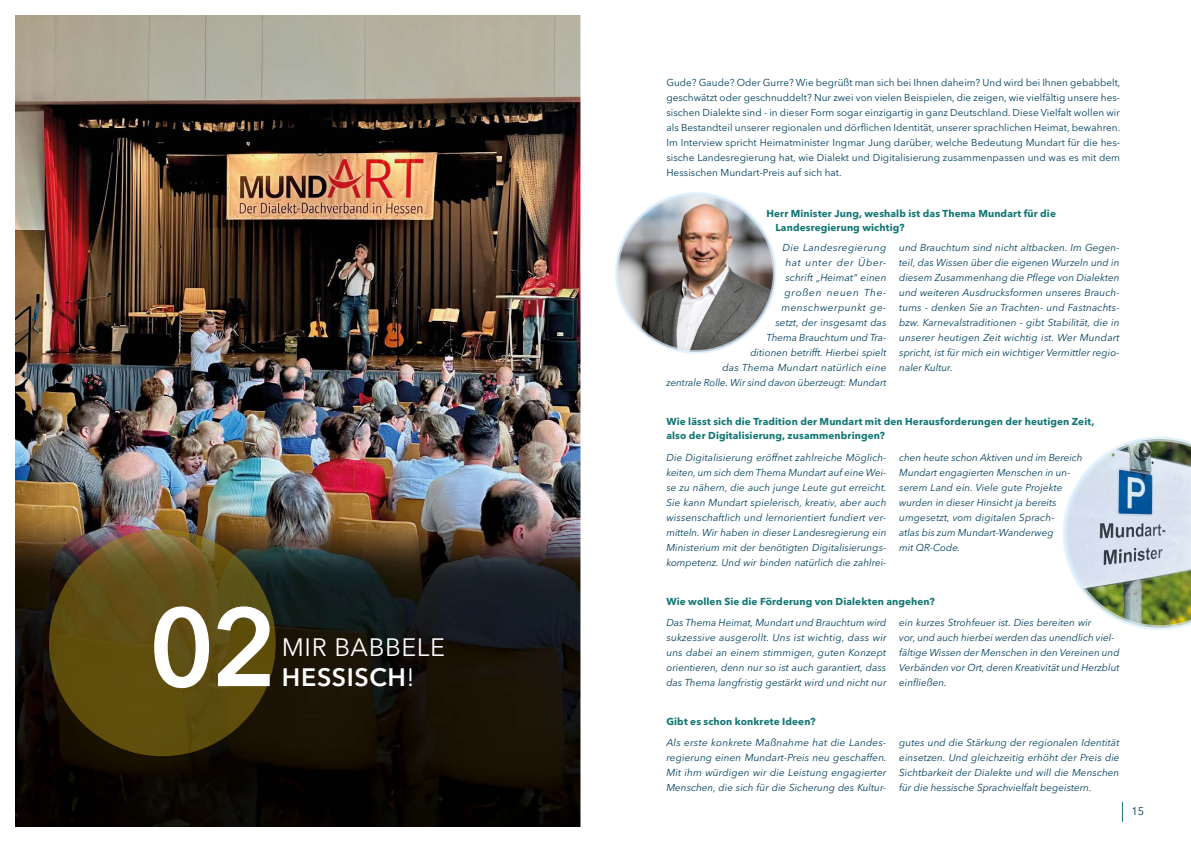
<style>
.page{position:relative;width:1191px;height:842px;background:#fff}
.page>*{position:absolute;margin:0;border:0;box-sizing:border-box;transform-origin:0 0}
.t1{font:600 109.7px "Avenir Next LT Pro";color:#fff}
.t2{font:25px/30px "Avenir Next LT Pro";letter-spacing:.02em;color:#fff}
.t3{font:11px "Avenir Next LT Pro";color:#003f5c}
.t4{font:italic 10px/15px "Avenir Next LT Pro";color:#003f5c;text-align:justify}
.t5{font:10px/15px "Avenir Next LT Pro";letter-spacing:.005em;color:#003f5c}
.t6{font:700 10px/14px "Avenir Next LT Pro";letter-spacing:.01em;color:#127774}
.s1{font-weight:600}
</style>
<div class="page">
<svg style="left:1122px;top:802px;width:1px;height:20px"></svg>
<img style="left:16px;top:16px;width:563px;height:810px">
<img style="left:1063px;top:437px;width:128px;height:193px">
<svg style="left:49px;top:529px;width:227px;height:227px;background:#615013"></svg>
<img style="left:617px;top:194px;width:157px;height:158px;border-radius:79px">
<div style="left:615px;top:192px;width:161px;height:162px;border:4px solid #daedfb;border-radius:50%"></div>
<h1 class="t1" style="left:148px;top:581px;width:131px">02</h1>
<h2 class="t2" style="left:282px;top:632px;width:165px">MIR BABBELE<br><span class="s1">HESSISCH</span>!</h2>
<p class="t5" style="left:666px;top:75px;width:455px">Gude? Gaude? Oder Gurre? Wie begrüßt man sich bei Ihnen daheim? Und wird bei Ihnen gebabbelt, geschwätzt oder geschnuddelt? Nur zwei von vielen Beispielen, die zeigen, wie vielfältig unsere hes&shy;sischen Dialekte sind - in dieser Form sogar einzigartig in ganz Deutschland. Diese Vielfalt wollen wir als Bestandteil unserer regionalen und dörflichen Identität, unserer sprachlichen Heimat, bewahren.<br>Im Interview spricht Heimatminister Ingmar Jung darüber, welche Bedeutung Mundart für die hes&shy;sische Landesregierung hat, wie Dialekt und Digitalisierung zusammenpassen und was es mit dem Hessischen Mundart-Preis auf sich hat.</p>
<p class="t6" style="left:775px;top:207px;width:282px;text-indent:-9px">Herr Minister Jung, weshalb ist das Thema Mundart für die<br>Landesregierung wichtig?</p>
<p class="t4" style="left:666px;top:240px;width:222px;text-align:right">Die Landesregierung<br>hat unter der Über-<br>schrift „Heimat“ einen<br>großen neuen The-<br>menschwerpunkt ge-<br>setzt, der insgesamt das<br>Thema Brauchtum und Tra-<br>ditionen betrifft. Hierbei spielt<br>das Thema Mundart natürlich eine<br>zentrale Rolle. Wir sind davon überzeugt: Mundart</p>
<p class="t4" style="left:899px;top:240px;width:222px">und Brauchtum sind nicht altbacken. Im Gegen&shy;teil, das Wissen über die eigenen Wurzeln und in diesem Zusammenhang die Pflege von Dialekten und weiteren Ausdrucksformen unseres Brauch&shy;tums - denken Sie an Trachten- und Fastnachts&shy;bzw. Karnevalstraditionen - gibt Stabilität, die in unserer heutigen Zeit wichtig ist. Wer Mundart spricht, ist für mich ein wichtiger Vermittler regio&shy;naler Kultur.</p>
<p class="t6" style="left:666px;top:415px;width:429px">Wie lässt sich die Tradition der Mundart mit den Herausforderungen der heutigen Zeit, also der Digitalisierung, zusammenbringen?</p>
<p class="t4" style="left:666px;top:450px;width:222px">Die Digitalisierung eröffnet zahlreiche Möglich&shy;keiten, um sich dem Thema Mundart auf eine Wei&shy;se zu nähern, die auch junge Leute gut erreicht.<br>Sie kann Mundart spielerisch, kreativ, aber auch wissenschaftlich und lernorientiert fundiert ver&shy;mitteln. Wir haben in dieser Landesregierung ein Ministerium mit der benötigten Digitalisierungs&shy;kompetenz. Und wir binden natürlich die zahlrei-</p>
<p class="t4" style="left:899px;top:450px;width:185px;text-align:left">chen heute schon Aktiven und im Bereich<br>Mundart engagierten Menschen in un&shy;serem Land ein. Viele gute Projekte wurden in dieser Hinsicht ja bereits umgesetzt, vom digitalen Sprach-<br>atlas bis zum Mundart-Wanderweg<br>mit QR-Code.</p>
<p class="t6" style="left:666px;top:595px;width:270px">Wie wollen Sie die Förderung von Dialekten angehen?</p>
<p class="t4" style="left:666px;top:615px;width:222px">Das Thema Heimat, Mundart und Brauchtum wird sukzessive ausgerollt. Uns ist wichtig, dass wir uns dabei an einem stimmigen, guten Konzept orientieren, denn nur so ist auch garantiert, dass das Thema langfristig gestärkt wird und nicht nur</p>
<p class="t4" style="left:899px;top:615px;width:222px;text-align:left">ein kurzes Strohfeuer ist. Dies bereiten wir<br>vor, und auch hierbei werden das unendlich viel&shy;fältige Wissen der Menschen in den Vereinen und Verbänden vor Ort, deren Kreativität und Herzblut einfließen.</p>
<p class="t6" style="left:666px;top:715px;width:151px">Gibt es schon konkrete Ideen?</p>
<p class="t4" style="left:666px;top:735px;width:222px">Als erste konkrete Maßnahme hat die Landes&shy;regierung einen Mundart-Preis neu geschaffen.<br>Mit ihm würdigen wir die Leistung engagierter Menschen, die sich für die Sicherung des Kultur-</p>
<p class="t4" style="left:899px;top:735px;width:222px">gutes und die Stärkung der regionalen Identität einsetzen. Und gleichzeitig erhöht der Preis die Sichtbarkeit der Dialekte und will die Menschen für die hessische Sprachvielfalt begeistern.</p>
<p class="t3" style="left:1131px;top:804px;width:14px">15</p>
</div>
